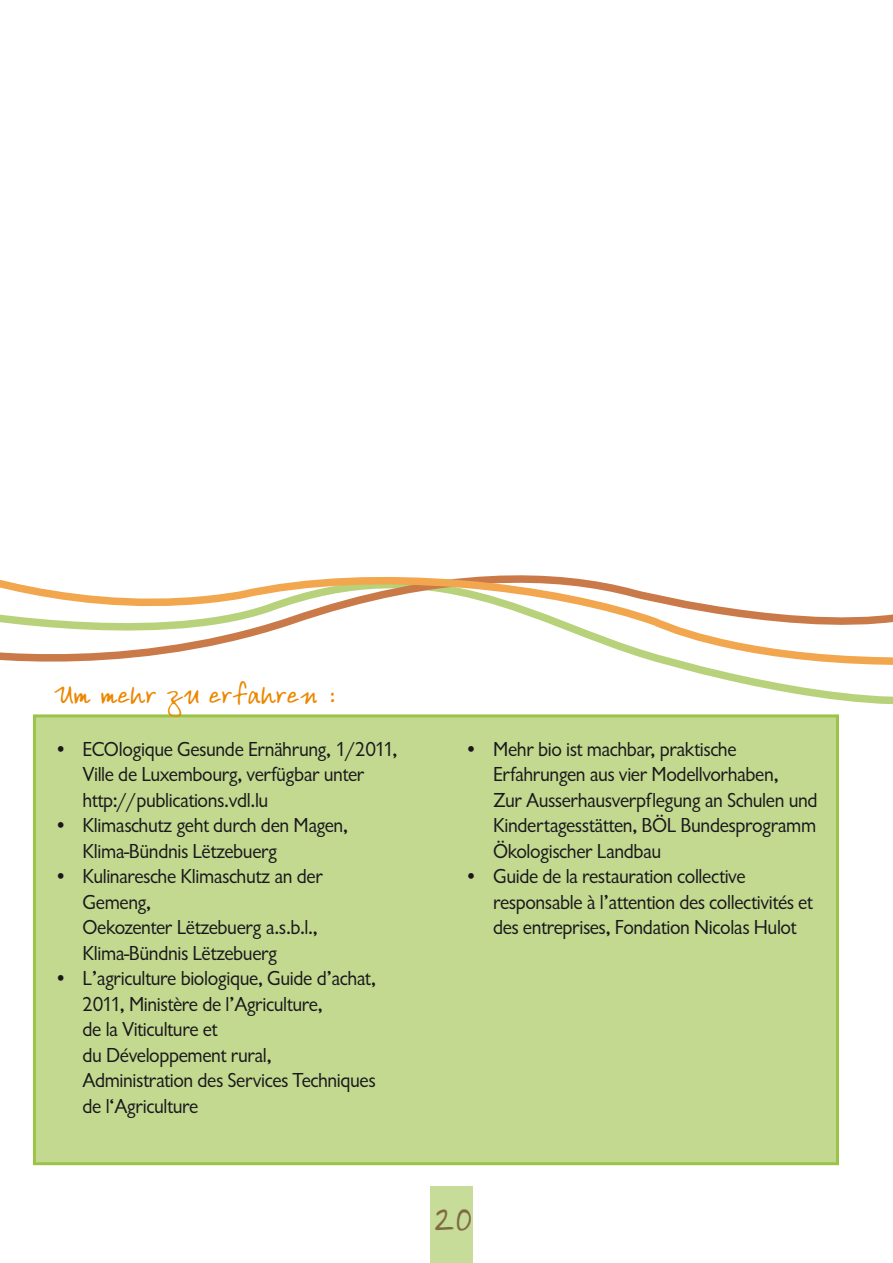
<style>
.page{position:relative;width:893px;height:1263px;background:#fff}
.page>*{position:absolute;margin:0;border:0;box-sizing:border-box;transform-origin:0 0}
.t1{font:36px "Andrew Script";color:#7f6a44}
.t2{font:27px "Andrew Script";color:#ec8700}
.t3{font:21px/25.5px "Chantilly";letter-spacing:-.02em;color:#1a171c;scale:.95 1}
</style>
<div class="page">
<div style="left:431px;top:1187px;width:42px;height:76px;background:#c7dc98"></div>
<div style="left:33px;top:714px;width:806px;height:451px;background:#c2d98f;border:3px solid #9cc349"></div>
<svg style="left:33px;top:679px;width:860px;height:39px"></svg>
<svg style="left:0;top:575px;width:893px;height:104px"></svg>
<p class="t2" style="left:54px;top:678px;width:282px">Um mehr zu erfahren :</p>
<p class="t3" style="left:83px;top:736px;width:333px;text-indent:-29px">• ECOlogique Gesunde Ernährung, 1/2011,<br>Ville de Luxembourg, verfügbar unter http://publications.vdl.lu</p>
<p class="t3" style="left:83px;top:813px;width:281px;text-indent:-29px">• Klimaschutz geht durch den Magen,<br>Klima-Bündnis Lëtzebuerg</p>
<p class="t3" style="left:83px;top:864px;width:255px;text-indent:-29px">• Kulinaresche Klimaschutz an der<br>Gemeng,<br>Oekozenter Lëtzebuerg a.s.b.l.,<br>Klima-Bündnis Lëtzebuerg</p>
<p class="t3" style="left:83px;top:966px;width:310px;text-indent:-29px">• L’agriculture biologique, Guide d’achat,<br>2011, Ministère de l’Agriculture,<br>de la Viticulture et<br>du Développement rural,<br>Administration des Services Techniques de l‘Agriculture</p>
<p class="t3" style="left:493px;top:736px;width:343px;text-indent:-29px">• Mehr bio ist machbar, praktische Erfahrungen aus vier Modellvorhaben,<br>Zur Ausserhausverpflegung an Schulen und Kindertagesstätten, BÖL Bundesprogramm Ökologischer Landbau</p>
<p class="t3" style="left:493px;top:864px;width:338px;text-indent:-29px">• Guide de la restauration collective responsable à l’attention des collectivités et des entreprises, Fondation Nicolas Hulot</p>
<h1 class="t1" style="left:432px;top:1197px;width:40px">20</h1>
</div>
